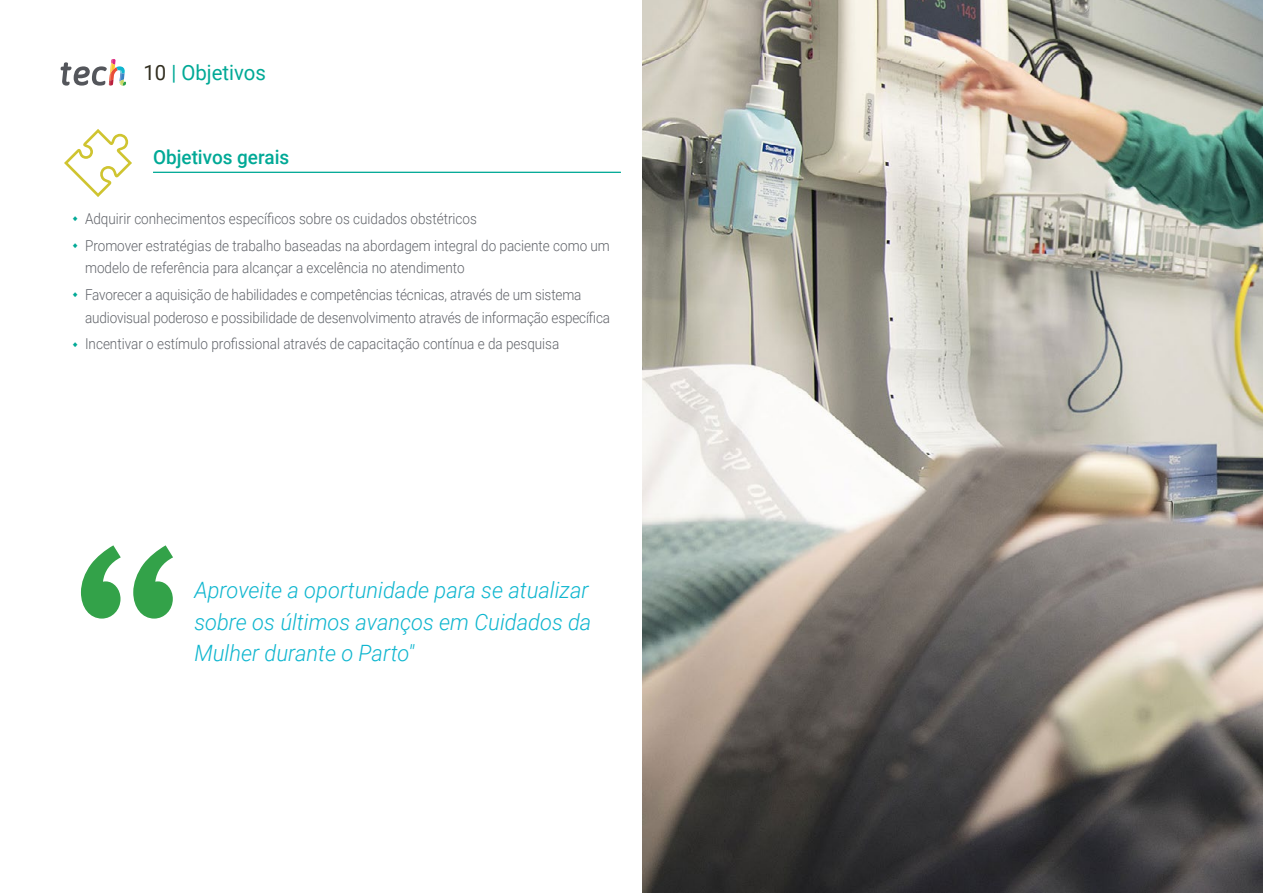
<style>
.page{position:relative;width:1263px;height:893px;background:#fff}
.page>*{position:absolute;margin:0;border:0;box-sizing:border-box;transform-origin:0 0}
.t1{font:italic 300 22.5px/31.5px "Roboto";color:#0fb6cf}
.t2{font:21px "Roboto";color:#00a996}
.t3{font:500 19.5px "Roboto";color:#00a996}
.t4{font:300 15px/26.7px "Roboto";color:#61646a;scale:.9 1}
.s1{color:#312e20}
</style>
<div class="page">
<hr style="left:153px;top:172px;width:468px;height:1px;background:#00a996">
<svg style="left:64px;top:129px;width:68px;height:68px"></svg>
<img style="left:642px;top:0;width:621px;height:893px">
<svg style="left:81px;top:545px;width:92px;height:74px"></svg>
<svg style="left:61px;top:59px;width:65px;height:27px"></svg>
<h2 class="t2" style="left:144px;top:57px;width:124px"><span class="s1">10</span> | Objetivos</h2>
<h3 class="t3" style="left:153px;top:143px;width:138px">Objetivos gerais</h3>
<p class="t4" style="left:85px;top:205px;width:585px">Adquirir conhecimentos específicos sobre os cuidados obstétricos<br>Promover estratégias de trabalho baseadas na abordagem integral do paciente como um</p>
<p class="t4" style="left:85px;top:254px;width:553px">modelo de referência para alcançar a excelência no atendimento<br>Favorecer a aquisição de habilidades e competências técnicas, através de um sistema</p>
<p class="t4" style="left:85px;top:303px;width:585px">audiovisual poderoso e possibilidade de desenvolvimento através de informação específica<br>Incentivar o estímulo profissional através de capacitação contínua e da pesquisa</p>
<h1 class="t1" style="left:194px;top:574px;width:399px">Aproveite a oportunidade para se atualizar sobre os últimos avanços em Cuidados da<br>Mulher durante o Parto"</h1>
</div>
